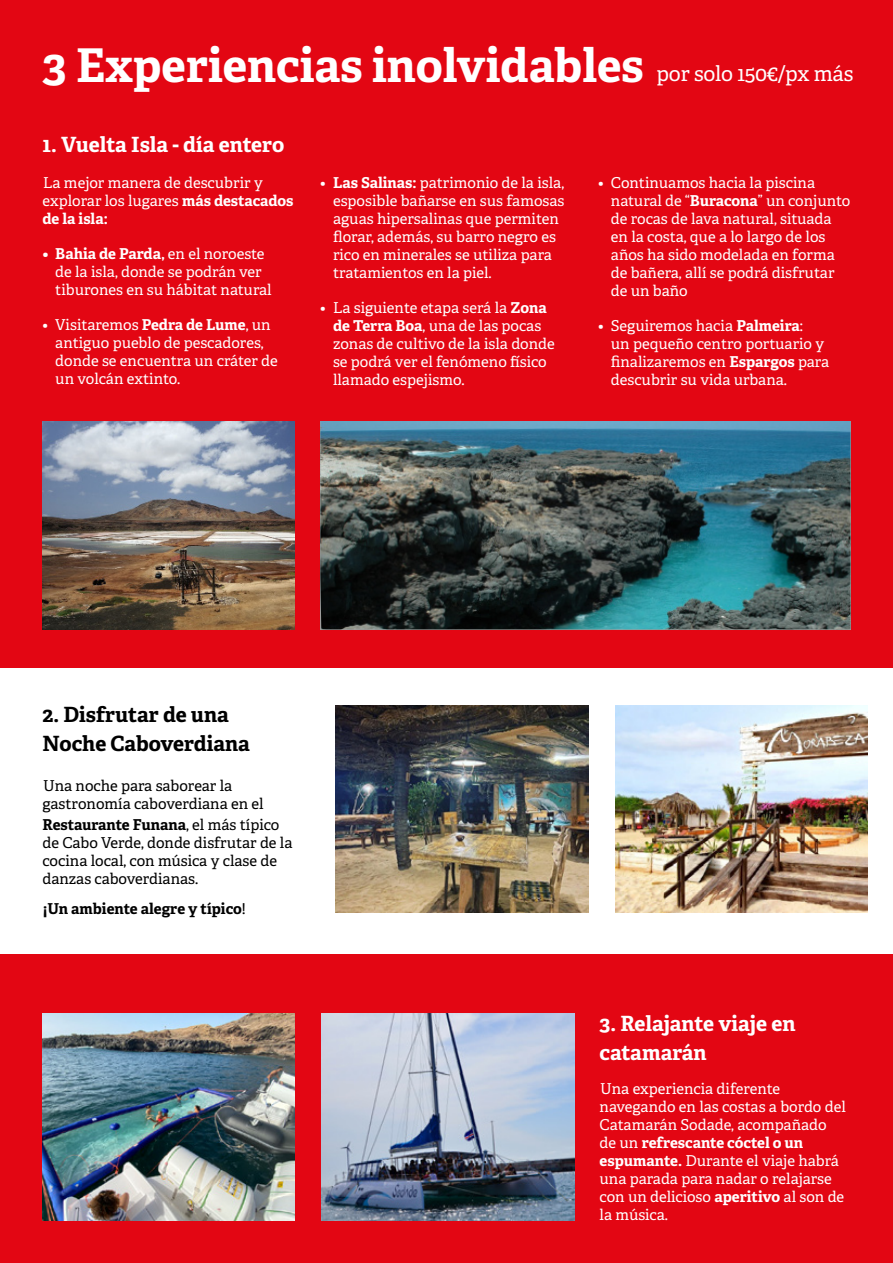
<style>
.page{position:relative;width:893px;height:1263px;background:#fff}
.page>*{position:absolute;margin:0;border:0;box-sizing:border-box;transform-origin:0 0}
.t1{font:700 46.5px "Adelle";color:#fff}
.t2{font:700 21px/28.5px "Adelle";color:#fff}
.t3{font:700 21px/28.5px "Adelle";color:#000}
.t4{font:21px "Adelle";letter-spacing:-.01em;color:#fff}
.t5{font:15px/18px "Adelle";color:#fff}
.t6{font:15px/18px "Adelle";color:#000}
.t7{font:700 15px "Adelle";color:#000}
.s1{font-weight:700}
.s2{font-weight:400}
</style>
<div class="page">
<div style="left:0;top:955px;width:893px;height:308px;background:#e30613"></div>
<div style="left:0;top:0;width:893px;height:668px;background:#e30613"></div>
<img style="left:320px;top:421px;width:530px;height:208px">
<img style="left:43px;top:421px;width:252px;height:208px">
<img style="left:336px;top:706px;width:252px;height:207px">
<img style="left:615px;top:706px;width:252px;height:207px">
<img style="left:43px;top:1013px;width:252px;height:207px">
<img style="left:322px;top:1013px;width:252px;height:207px">
<h1 class="t1" style="left:43px;top:36px;width:603px">3 Experiencias inolvidables</h1>
<h2 class="t4" style="left:657px;top:61px;width:198px">por solo 150€/px más</h2>
<h2 class="t2" style="left:43px;top:131px;width:243px">1. Vuelta Isla - día entero</h2>
<p class="t5" style="left:43px;top:174px;width:252px">La mejor manera de descubrir y explorar los lugares <span class="s1">más destacados de la isla:</span></p>
<p class="t5" style="left:55px;top:245px;width:218px;text-indent:-13px"><span class="s1">• Bahia de Parda,</span> en el noroeste de la isla, donde se podrán ver tiburones en su hábitat natural</p>
<p class="t5" style="left:55px;top:316px;width:224px;text-indent:-13px">• Visitaremos <span class="s1">Pedra de Lume</span>, un antiguo pueblo de pescadores, donde se encuentra un cráter de un volcán extinto.</p>
<p class="t5" style="left:333px;top:174px;width:233px;text-indent:-13px">• <span class="s1">Las Salinas:</span> patrimonio de la isla, esposible bañarse en sus famosas aguas hipersalinas que permiten florar, además, su barro negro es rico en minerales se utiliza para tratamientos en la piel.</p>
<p class="t5" style="left:333px;top:299px;width:223px;text-indent:-13px">• La siguiente etapa será la <span class="s1">Zona de Terra Boa</span>, una de las pocas zonas de cultivo de la isla donde se podrá ver el fenómeno físico llamado espejismo.</p>
<p class="t5" style="left:611px;top:174px;width:241px;text-indent:-13px">• Continuamos hacia la piscina natural de “<span class="s1">Buracona</span>” un conjunto de rocas de lava natural, situada en la costa, que a lo largo de los años ha sido modelada en forma de bañera, allí se podrá disfrutar de un baño</p>
<p class="t5" style="left:611px;top:317px;width:220px;text-indent:-13px">• Seguiremos hacia <span class="s1">Palmeira</span>:<br>un pequeño centro portuario y finalizaremos en <span class="s1">Espargos</span> para descubrir su vida urbana.</p>
<h2 class="t3" style="left:43px;top:700px;width:209px">2. Disfrutar de una<br>Noche Caboverdiana</h2>
<p class="t6" style="left:43px;top:777px;width:223px">Una noche para saborear la gastronomía caboverdiana en el</p>
<p class="t6" style="left:43px;top:816px;width:251px"><span class="s1">Restaurante Funana</span>, el más típico de Cabo Verde, donde disfrutar de la cocina local, con música y clase de danzas caboverdianas.</p>
<p class="t7" style="left:43px;top:899px;width:204px">¡Un ambiente alegre y típico<span class="s2">!</span></p>
<h2 class="t2" style="left:600px;top:1009px;width:198px">3. Relajante viaje en catamarán</h2>
<p class="t5" style="left:600px;top:1080px;width:248px">Una experiencia diferente navegando en las costas a bordo del<br>Catamarán Sodade, acompañado de un <span class="s1">refrescante cóctel o un espumante.</span> Durante el viaje habrá una parada para nadar o relajarse con un delicioso <span class="s1">aperitivo</span> al son de la música.</p>
</div>
